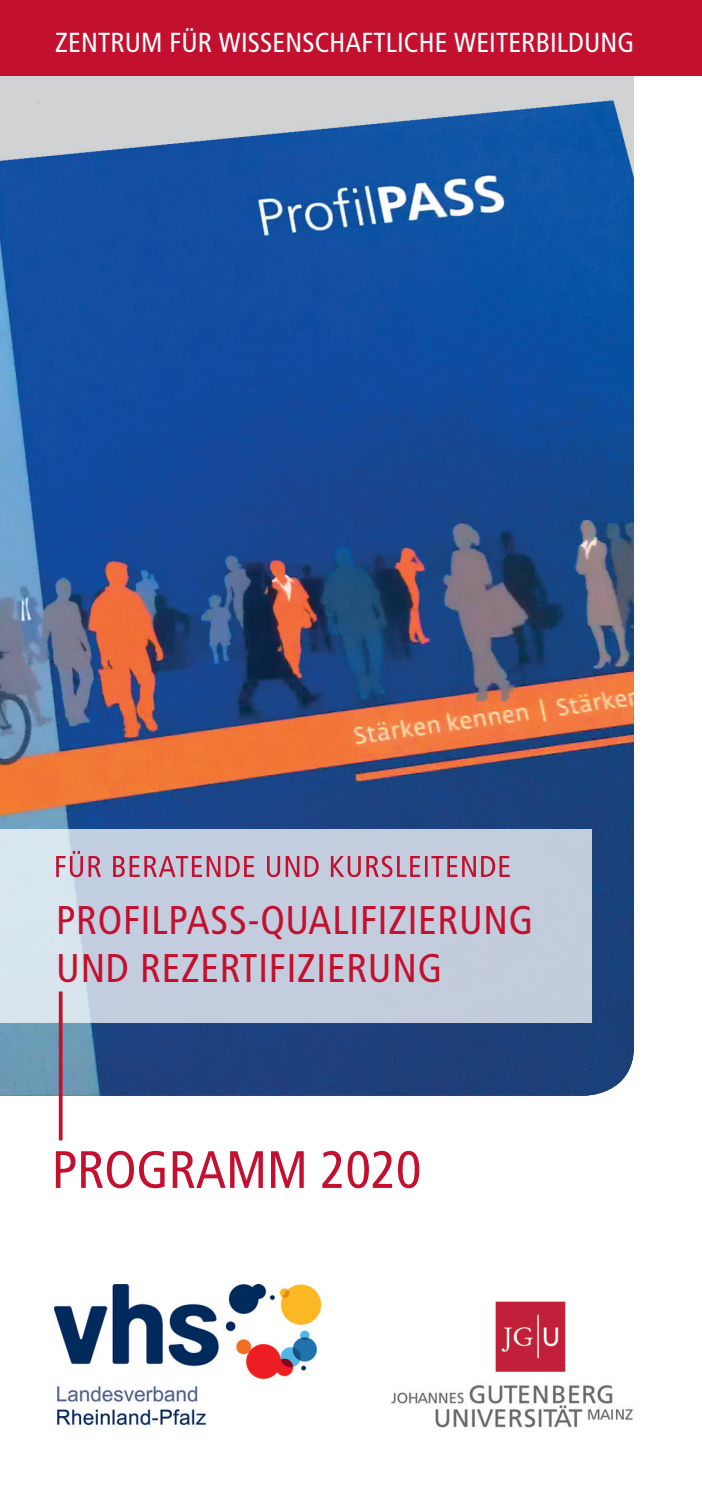
<style>
.page{position:relative;width:702px;height:1503px;background:#fff}
.page>*{position:absolute;margin:0;border:0;box-sizing:border-box;transform-origin:0 0}
.t1{font:condensed 52.5px "Frutiger LT Com";color:#c3102e}
.t2{font:condensed 40px/48px "Frutiger LT Com";letter-spacing:.02em;color:#c3102e}
.kapitel{font:condensed 27.5px "Frutiger LT";letter-spacing:.005em;color:#fff}
</style>
<div class="page">
<img style="left:0;top:75px;width:634px;height:1020px">
<div style="left:0;top:0;width:702px;height:75px;background:#c3102e"></div>
<svg style="left:0;top:829px;width:592px;height:193px;background:#c6d0df"></svg>
<svg style="left:56px;top:851px;width:453px;height:26px;background:#c39cb0"></svg>
<svg style="left:59px;top:991px;width:4px;height:149px"></svg>
<img style="left:54px;top:1284px;width:268px;height:143px">
<img style="left:391px;top:1301px;width:242px;height:127px">
<p class="kapitel" style="left:55px;top:27px;width:580px">ZENTRUM FÜR WISSENSCHAFTLICHE WEITERBILDUNG</p>
<p class="t2" style="left:56px;top:896px;width:478px">PROFILPASS-QUALIFIZIERUNG<br>UND REZERTIFIZIERUNG</p>
<p class="t1" style="left:52px;top:1139px;width:371px">PROGRAMM 2020</p>
</div>
